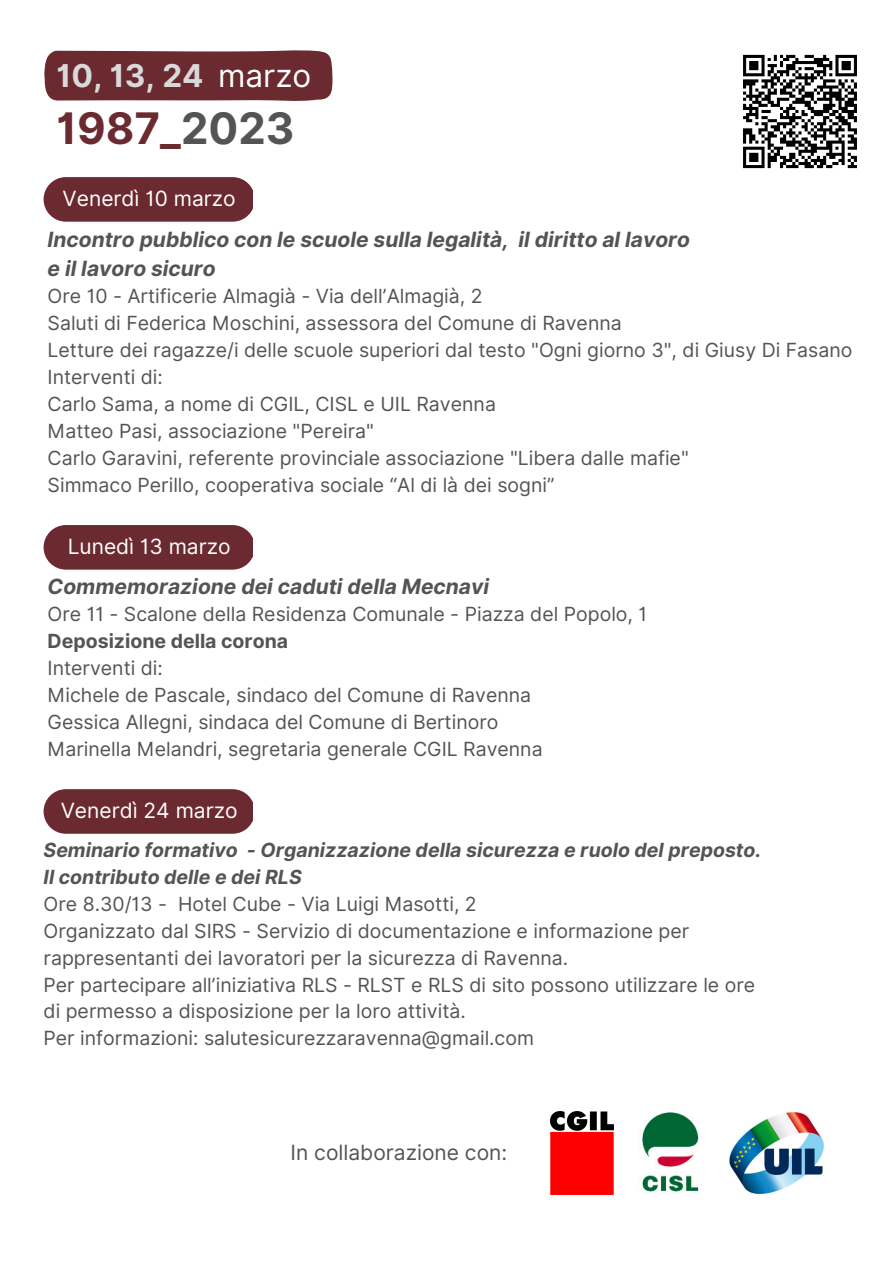
<style>
.page{position:relative;width:893px;height:1264px;background:#fff}
.page>*{position:absolute;margin:0;border:0;box-sizing:border-box;transform-origin:0 0}
.t1{font:700 43.5px "Inter";color:#6a2a30}
.t2{font:700 31.5px "Inter";color:#d9d9d9}
.t3{font:italic 700 21px/29.2px "Inter";color:#545454}
.t4{font:21px "Inter";color:#fff}
.t5{font:21px "Inter";color:#545454}
.t6{font:19.5px/27px "Inter";color:#545454}
.t7{font:italic 700 19.5px/27px "Inter";color:#545454}
.t8{font:700 19.5px "Inter";color:#545454}
.s1{font-weight:400;color:#fff}
.s2{color:#545454}
</style>
<div class="page">
<div style="left:44px;top:50px;width:289px;height:51px;background:#6a2a30"></div>
<img style="left:743px;top:54px;width:114px;height:115px">
<div style="left:44px;top:525px;width:209px;height:44px;background:#6a2a30"></div>
<div style="left:44px;top:789px;width:209px;height:44px;background:#6a2a30"></div>
<svg style="left:44px;top:177px;width:209px;height:45px;background:#713439"></svg>
<img style="left:550px;top:1111px;width:63px;height:83px">
<img style="left:642px;top:1112px;width:57px;height:80px">
<img style="left:729px;top:1112px;width:95px;height:82px">
<h2 class="t2" style="left:56px;top:57px;width:256px">10, 13, 24 <span class="s1">marzo</span></h2>
<h1 class="t1" style="left:56px;top:102px;width:239px">1987_<span class="s2">2023</span></h1>
<p class="t4" style="left:63px;top:186px;width:175px">Venerdì 10 marzo</p>
<p class="t3" style="left:48px;top:225px;width:644px">Incontro pubblico con le scuole sulla legalità, il diritto al lavoro e il lavoro sicuro</p>
<p class="t6" style="left:48px;top:282px;width:806px">Ore 10 - Artificerie Almagià - Via dell’Almagià, 2<br>Saluti di Federica Moschini, assessora del Comune di Ravenna<br>Letture dei ragazze/i delle scuole superiori dal testo "Ogni giorno 3", di Giusy Di Fasano Interventi di:<br>Carlo Sama, a nome di CGIL, CISL e UIL Ravenna<br>Matteo Pasi, associazione "Pereira"<br>Carlo Garavini, referente provinciale associazione "Libera dalle mafie"<br>Simmaco Perillo, cooperativa sociale “Al di là dei sogni”</p>
<p class="t4" style="left:68px;top:534px;width:164px">Lunedì 13 marzo</p>
<p class="t3" style="left:48px;top:572px;width:443px">Commemorazione dei caduti della Mecnavi</p>
<p class="t6" style="left:48px;top:600px;width:601px">Ore 11 - Scalone della Residenza Comunale - Piazza del Popolo, 1</p>
<p class="t8" style="left:48px;top:629px;width:242px">Deposizione della corona</p>
<p class="t6" style="left:48px;top:654px;width:496px">Interventi di:<br>Michele de Pascale, sindaco del Comune di Ravenna Gessica Allegni, sindaca del Comune di Bertinoro Marinella Melandri, segretaria generale CGIL Ravenna</p>
<p class="t4" style="left:61px;top:798px;width:178px">Venerdì 24 marzo</p>
<p class="t7" style="left:44px;top:836px;width:719px">Seminario formativo - Organizzazione della sicurezza e ruolo del preposto.<br>Il contributo delle e dei RLS</p>
<p class="t6" style="left:44px;top:889px;width:713px">Ore 8.30/13 - Hotel Cube - Via Luigi Masotti, 2<br>Organizzato dal SIRS - Servizio di documentazione e informazione per rappresentanti dei lavoratori per la sicurezza di Ravenna.<br>Per partecipare all’iniziativa RLS - RLST e RLS di sito possono utilizzare le ore di permesso a disposizione per la loro attività.<br>Per informazioni: salutesicurezzaravenna@gmail.com</p>
<p class="t5" style="left:290px;top:1139px;width:218px">In collaborazione con:</p>
</div>
